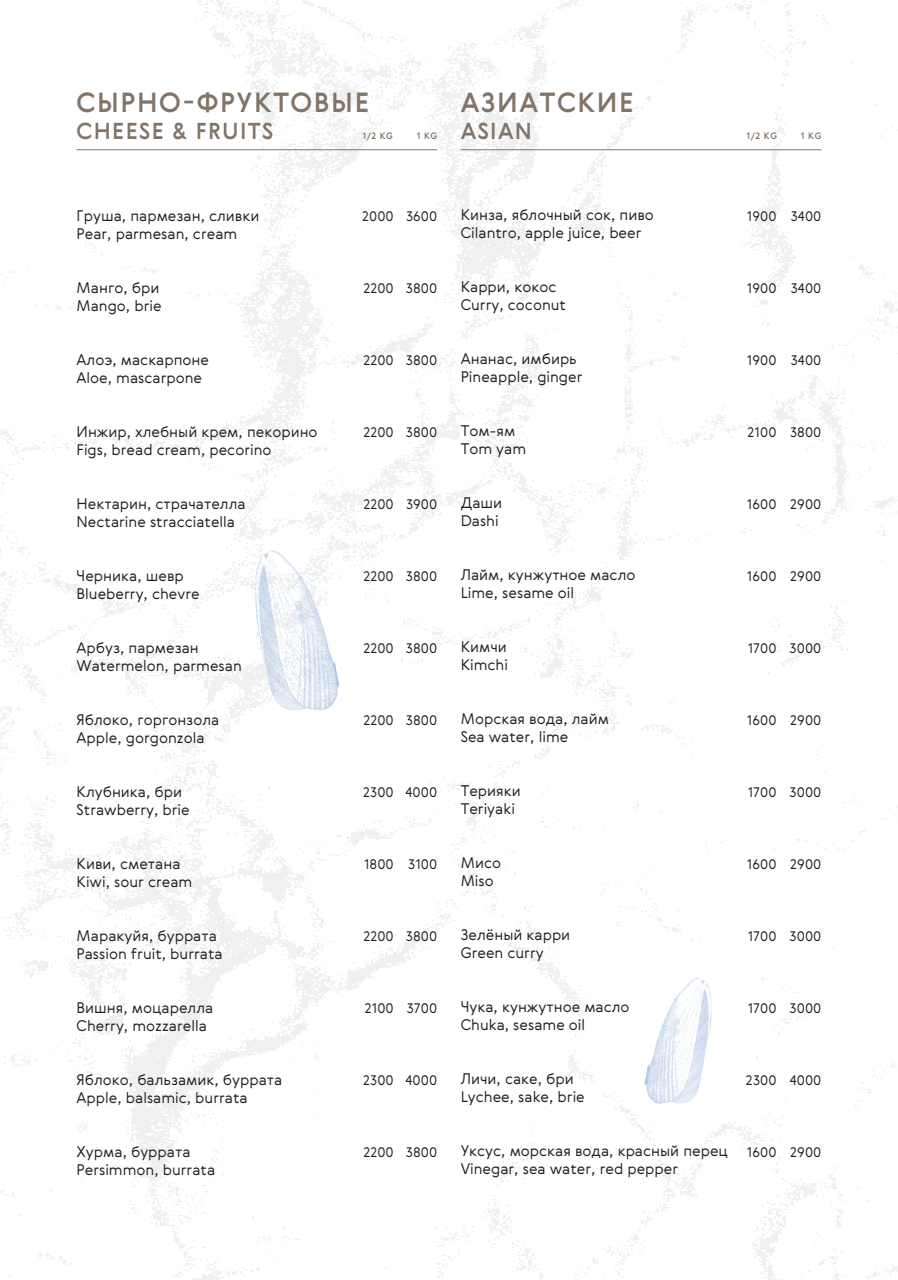
<style>
.page{position:relative;width:898px;height:1280px;background:#fff}
.page>*{position:absolute;margin:0;border:0;box-sizing:border-box;transform-origin:0 0}
.t1{font:500 27px "Gerbera";letter-spacing:.06em;color:#827466}
.t2{font:500 22.5px "Gerbera";letter-spacing:.06em;color:#827466}
.t3{font:300 15px/18px "Gerbera";color:#231f20}
.t4{font:300 13.5px "Gerbera";letter-spacing:.005em;color:#231f20}
.t5{font:500 9px "Gerbera";letter-spacing:.06em;color:#827466}
</style>
<div class="page">
<hr style="left:77px;top:149px;width:360px;height:1px;background:#827466">
<hr style="left:460px;top:149px;width:361px;height:1px;background:#827466">
<img style="left:244px;top:543px;width:99px;height:171px">
<img style="left:644px;top:977px;width:68px;height:128px">
<h1 class="t1" style="left:77px;top:84px;width:294px">СЫРНО-ФРУКТОВЫЕ</h1>
<h2 class="t2" style="left:77px;top:116px;width:198px">CHEESE &amp; FRUITS</h2>
<h1 class="t1" style="left:460px;top:84px;width:174px">АЗИАТСКИЕ</h1>
<p class="t5" style="left:362px;top:130px;width:32px">1/2 KG</p>
<p class="t5" style="left:416px;top:130px;width:22px">1 KG</p>
<h2 class="t2" style="left:460px;top:116px;width:73px">ASIAN</h2>
<p class="t5" style="left:746px;top:130px;width:32px">1/2 KG</p>
<p class="t5" style="left:800px;top:130px;width:22px">1 KG</p>
<p class="t3" style="left:77px;top:207px;width:184px">Груша, пармезан, сливки<br>Pear, parmesan, cream</p>
<p class="t3" style="left:77px;top:279px;width:86px">Манго, бри<br>Mango, brie</p>
<p class="t3" style="left:77px;top:351px;width:134px">Алоэ, маскарпоне<br>Aloe, mascarpone</p>
<p class="t3" style="left:77px;top:423px;width:242px">Инжир, хлебный крем, пекорино<br>Figs, bread cream, pecorino</p>
<p class="t3" style="left:77px;top:495px;width:170px">Нектарин, страчателла<br>Nectarine stracciatella</p>
<p class="t3" style="left:77px;top:567px;width:124px">Черника, шевр<br>Blueberry, chevre</p>
<p class="t3" style="left:77px;top:639px;width:167px">Арбуз, пармезан<br>Watermelon, parmesan</p>
<p class="t3" style="left:77px;top:711px;width:144px">Яблоко, горгонзола<br>Apple, gorgonzola</p>
<p class="t3" style="left:77px;top:783px;width:115px">Клубника, бри<br>Strawberry, brie</p>
<p class="t3" style="left:77px;top:855px;width:117px">Киви, сметана<br>Kiwi, sour cream</p>
<p class="t3" style="left:77px;top:927px;width:147px">Маракуйя, буррата<br>Passion fruit, burrata</p>
<p class="t3" style="left:77px;top:999px;width:138px">Вишня, моцарелла<br>Cherry, mozzarella</p>
<p class="t3" style="left:77px;top:1071px;width:207px">Яблоко, бальзамик, буррата<br>Apple, balsamic, burrata</p>
<p class="t3" style="left:77px;top:1143px;width:140px">Хурма, буррата<br>Persimmon, burrata</p>
<p class="t4" style="left:362px;top:207px;width:33px">2000</p>
<p class="t4" style="left:406px;top:207px;width:33px">3600</p>
<p class="t4" style="left:363px;top:279px;width:32px">2200</p>
<p class="t4" style="left:406px;top:279px;width:33px">3800</p>
<p class="t4" style="left:363px;top:351px;width:32px">2200</p>
<p class="t4" style="left:406px;top:351px;width:33px">3800</p>
<p class="t4" style="left:363px;top:423px;width:32px">2200</p>
<p class="t4" style="left:406px;top:423px;width:33px">3800</p>
<p class="t4" style="left:363px;top:495px;width:32px">2200</p>
<p class="t4" style="left:406px;top:495px;width:33px">3900</p>
<p class="t3" style="left:460px;top:206px;width:195px">Кинза, яблочный сок, пиво<br>Cilantro, apple juice, beer</p>
<p class="t3" style="left:460px;top:278px;width:107px">Карри, кокос<br>Curry, coconut</p>
<p class="t3" style="left:460px;top:350px;width:123px">Ананас, имбирь<br>Pineapple, ginger</p>
<p class="t3" style="left:460px;top:422px;width:67px">Том-ям<br>Tom yam</p>
<p class="t3" style="left:460px;top:494px;width:43px">Даши<br>Dashi</p>
<p class="t4" style="left:746px;top:207px;width:31px">1900</p>
<p class="t4" style="left:790px;top:207px;width:32px">3400</p>
<p class="t4" style="left:746px;top:279px;width:31px">1900</p>
<p class="t4" style="left:790px;top:279px;width:32px">3400</p>
<p class="t4" style="left:746px;top:351px;width:31px">1900</p>
<p class="t4" style="left:790px;top:351px;width:32px">3400</p>
<p class="t4" style="left:747px;top:423px;width:30px">2100</p>
<p class="t4" style="left:789px;top:423px;width:33px">3800</p>
<p class="t4" style="left:746px;top:495px;width:31px">1600</p>
<p class="t4" style="left:790px;top:495px;width:33px">2900</p>
<p class="t4" style="left:363px;top:567px;width:32px">2200</p>
<p class="t4" style="left:406px;top:567px;width:33px">3800</p>
<p class="t3" style="left:460px;top:566px;width:176px">Лайм, кунжутное масло<br>Lime, sesame oil</p>
<p class="t4" style="left:746px;top:567px;width:31px">1600</p>
<p class="t4" style="left:790px;top:567px;width:33px">2900</p>
<p class="t4" style="left:363px;top:639px;width:32px">2200</p>
<p class="t4" style="left:406px;top:639px;width:33px">3800</p>
<p class="t3" style="left:460px;top:638px;width:49px">Кимчи<br>Kimchi</p>
<p class="t4" style="left:747px;top:639px;width:30px">1700</p>
<p class="t4" style="left:789px;top:639px;width:33px">3000</p>
<p class="t4" style="left:363px;top:711px;width:32px">2200</p>
<p class="t4" style="left:406px;top:711px;width:33px">3800</p>
<p class="t3" style="left:460px;top:710px;width:150px">Морская вода, лайм<br>Sea water, lime</p>
<p class="t4" style="left:746px;top:711px;width:31px">1600</p>
<p class="t4" style="left:790px;top:711px;width:33px">2900</p>
<p class="t4" style="left:363px;top:783px;width:32px">2300</p>
<p class="t4" style="left:405px;top:783px;width:33px">4000</p>
<p class="t4" style="left:364px;top:855px;width:31px">1800</p>
<p class="t4" style="left:408px;top:855px;width:31px">3100</p>
<p class="t3" style="left:460px;top:782px;width:62px">Терияки<br>Teriyaki</p>
<p class="t3" style="left:460px;top:854px;width:42px">Мисо<br>Miso</p>
<p class="t4" style="left:747px;top:783px;width:30px">1700</p>
<p class="t4" style="left:789px;top:783px;width:33px">3000</p>
<p class="t4" style="left:746px;top:855px;width:31px">1600</p>
<p class="t4" style="left:790px;top:855px;width:33px">2900</p>
<p class="t4" style="left:363px;top:927px;width:32px">2200</p>
<p class="t4" style="left:406px;top:927px;width:33px">3800</p>
<p class="t4" style="left:365px;top:999px;width:30px">2100</p>
<p class="t4" style="left:406px;top:999px;width:32px">3700</p>
<p class="t3" style="left:460px;top:926px;width:111px">Зелёный карри<br>Green curry</p>
<p class="t3" style="left:460px;top:998px;width:170px">Чука, кунжутное масло<br>Chuka, sesame oil</p>
<p class="t4" style="left:747px;top:927px;width:30px">1700</p>
<p class="t4" style="left:789px;top:927px;width:33px">3000</p>
<p class="t4" style="left:747px;top:999px;width:30px">1700</p>
<p class="t4" style="left:789px;top:999px;width:33px">3000</p>
<p class="t4" style="left:363px;top:1071px;width:32px">2300</p>
<p class="t4" style="left:405px;top:1071px;width:33px">4000</p>
<p class="t4" style="left:363px;top:1143px;width:32px">2200</p>
<p class="t4" style="left:406px;top:1143px;width:33px">3800</p>
<p class="t3" style="left:460px;top:1070px;width:126px">Личи, саке, бри<br>Lychee, sake, brie</p>
<p class="t3" style="left:460px;top:1142px;width:269px">Уксус, морская вода, красный перец<br>Vinegar, sea water, red pepper</p>
<p class="t4" style="left:745px;top:1071px;width:32px">2300</p>
<p class="t4" style="left:789px;top:1071px;width:33px">4000</p>
<p class="t4" style="left:746px;top:1143px;width:31px">1600</p>
<p class="t4" style="left:790px;top:1143px;width:33px">2900</p>
</div>
